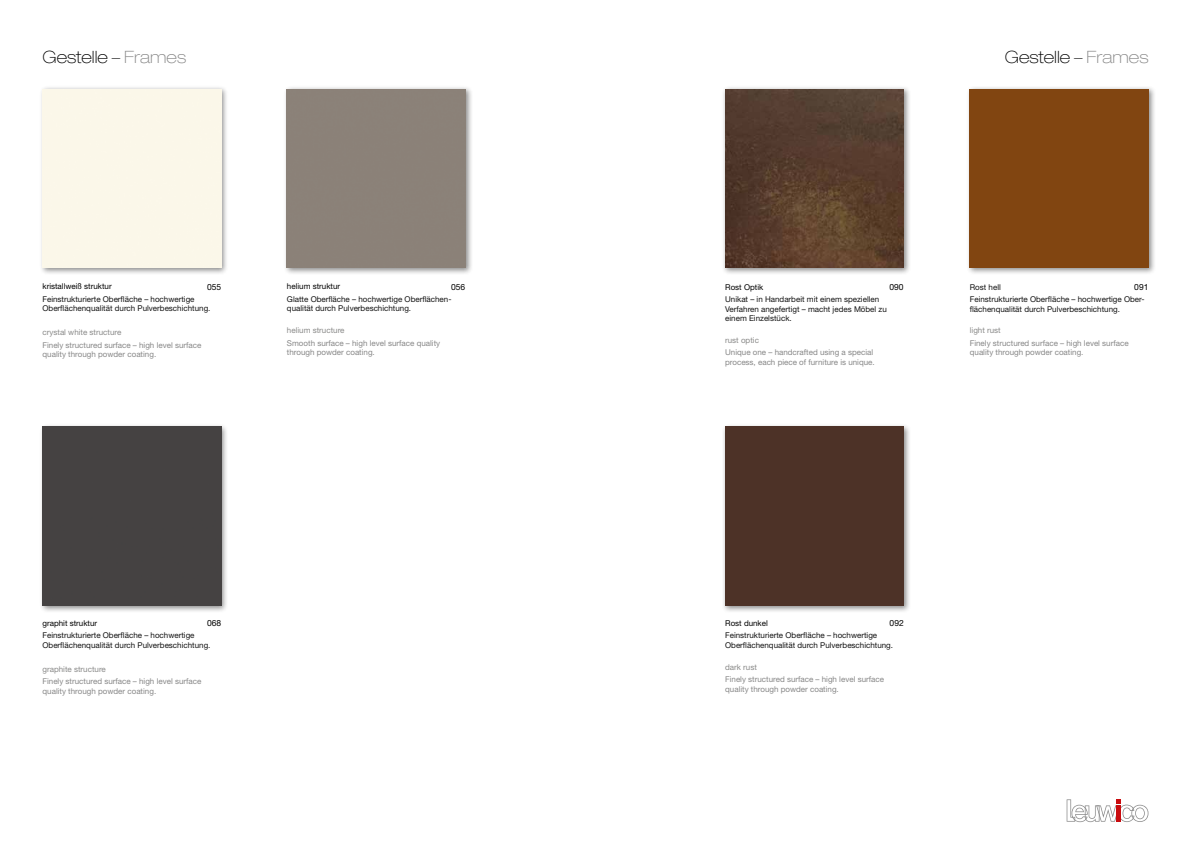
<style>
.page{position:relative;width:1191px;height:842px;background:#fff}
.page>*{position:absolute;margin:0;border:0;box-sizing:border-box;transform-origin:0 0}
.t1{font:100 expanded 17px "Helvetica Neue LT Std";color:#000}
.t2{font:8.5px "Helvetica Neue LT Std";color:#000}
.t3{font:8px/9.6px "Helvetica Neue LT Std";color:#131313}
.t4{font:8px/9.6px "Helvetica Neue LT Std";color:#878787}
.t5{font:8px "Helvetica Neue LT Std";color:#8a8a89}
.t6{font:8px "Helvetica Neue LT Std";color:#000}
.s1{color:#878787}
</style>
<div class="page">
<div style="left:39px;top:86px;width:190px;height:189px;background:#000;opacity:.45"></div>
<div style="left:43px;top:89px;width:178px;height:179px;background:#fbf7e9"></div>
<div style="left:283px;top:86px;width:190px;height:189px;background:#000;opacity:.45"></div>
<div style="left:287px;top:89px;width:178px;height:179px;background:#8b8178"></div>
<div style="left:39px;top:423px;width:190px;height:190px;background:#000;opacity:.45"></div>
<div style="left:43px;top:427px;width:178px;height:178px;background:#454242"></div>
<div style="left:721px;top:423px;width:190px;height:190px;background:#000;opacity:.45"></div>
<div style="left:725px;top:427px;width:179px;height:178px;background:#4d3227"></div>
<div style="left:721px;top:86px;width:190px;height:189px;background:#000;opacity:.45"></div>
<img style="left:725px;top:89px;width:178px;height:179px">
<div style="left:966px;top:86px;width:190px;height:189px;background:#000;opacity:.45"></div>
<div style="left:969px;top:89px;width:179px;height:179px;background:#814511"></div>
<svg style="left:1066px;top:799px;width:82px;height:23px"></svg>
<div style="left:1116px;top:805px;width:5px;height:17px;background:#c90c0f"></div>
<h1 class="t1" style="left:43px;top:47px;width:145px">Gestelle – <span class="s1">Frames</span></h1>
<h1 class="t1" style="left:1004px;top:47px;width:145px">Gestelle – <span class="s1">Frames</span></h1>
<p class="t6" style="left:43px;top:282px;width:71px">kristallweiß struktur</p>
<p class="t3" style="left:43px;top:294px;width:169px">Feinstrukturierte Oberfläche – hochwertige<br>Oberflächenqualität durch Pulverbeschichtung.</p>
<p class="t5" style="left:43px;top:328px;width:80px">crystal white structure</p>
<p class="t4" style="left:43px;top:340px;width:160px">Finely structured surface – high level surface quality through powder coating.</p>
<p class="t2" style="left:207px;top:281px;width:16px">055</p>
<p class="t2" style="left:451px;top:281px;width:16px">056</p>
<p class="t6" style="left:287px;top:282px;width:55px">helium struktur</p>
<p class="t3" style="left:287px;top:294px;width:166px">Glatte Oberfläche – hochwertige Oberflächen&shy;qualität durch Pulverbeschichtung.</p>
<p class="t5" style="left:287px;top:326px;width:59px">helium structure</p>
<p class="t4" style="left:287px;top:338px;width:155px">Smooth surface – high level surface quality through powder coating.</p>
<p class="t2" style="left:889px;top:281px;width:16px">090</p>
<p class="t2" style="left:1134px;top:281px;width:16px">091</p>
<p class="t6" style="left:725px;top:282px;width:40px">Rost Optik</p>
<p class="t3" style="left:725px;top:294px;width:163px">Unikat – in Handarbeit mit einem speziellen<br>Verfahren angefertigt – macht jedes Möbel zu einem Einzelstück.</p>
<p class="t5" style="left:725px;top:335px;width:35px">rust optic</p>
<p class="t4" style="left:725px;top:348px;width:151px">Unique one – handcrafted using a special process, each piece of furniture is unique.</p>
<p class="t3" style="left:969px;top:280px;width:176px;line-height:12.4px">Rost hell<br>Feinstrukturierte Oberfläche – hochwertige Ober-</p>
<p class="t3" style="left:969px;top:304px;width:152px">flächenqualität durch Pulverbeschichtung.</p>
<p class="t5" style="left:969px;top:326px;width:32px">light rust</p>
<p class="t4" style="left:969px;top:338px;width:160px">Finely structured surface – high level surface quality through powder coating.</p>
<p class="t6" style="left:725px;top:618px;width:44px">Rost dunkel</p>
<p class="t3" style="left:725px;top:631px;width:169px">Feinstrukturierte Oberfläche – hochwertige<br>Oberflächenqualität durch Pulverbeschichtung.</p>
<p class="t5" style="left:725px;top:662px;width:33px">dark rust</p>
<p class="t4" style="left:725px;top:674px;width:160px">Finely structured surface – high level surface quality through powder coating.</p>
<p class="t6" style="left:43px;top:618px;width:56px">graphit struktur</p>
<p class="t3" style="left:43px;top:631px;width:169px">Feinstrukturierte Oberfläche – hochwertige<br>Oberflächenqualität durch Pulverbeschichtung.</p>
<p class="t5" style="left:43px;top:664px;width:65px">graphite structure</p>
<p class="t4" style="left:43px;top:677px;width:160px">Finely structured surface – high level surface quality through powder coating.</p>
<p class="t2" style="left:207px;top:618px;width:16px">068</p>
<p class="t2" style="left:889px;top:618px;width:16px">092</p>
</div>
